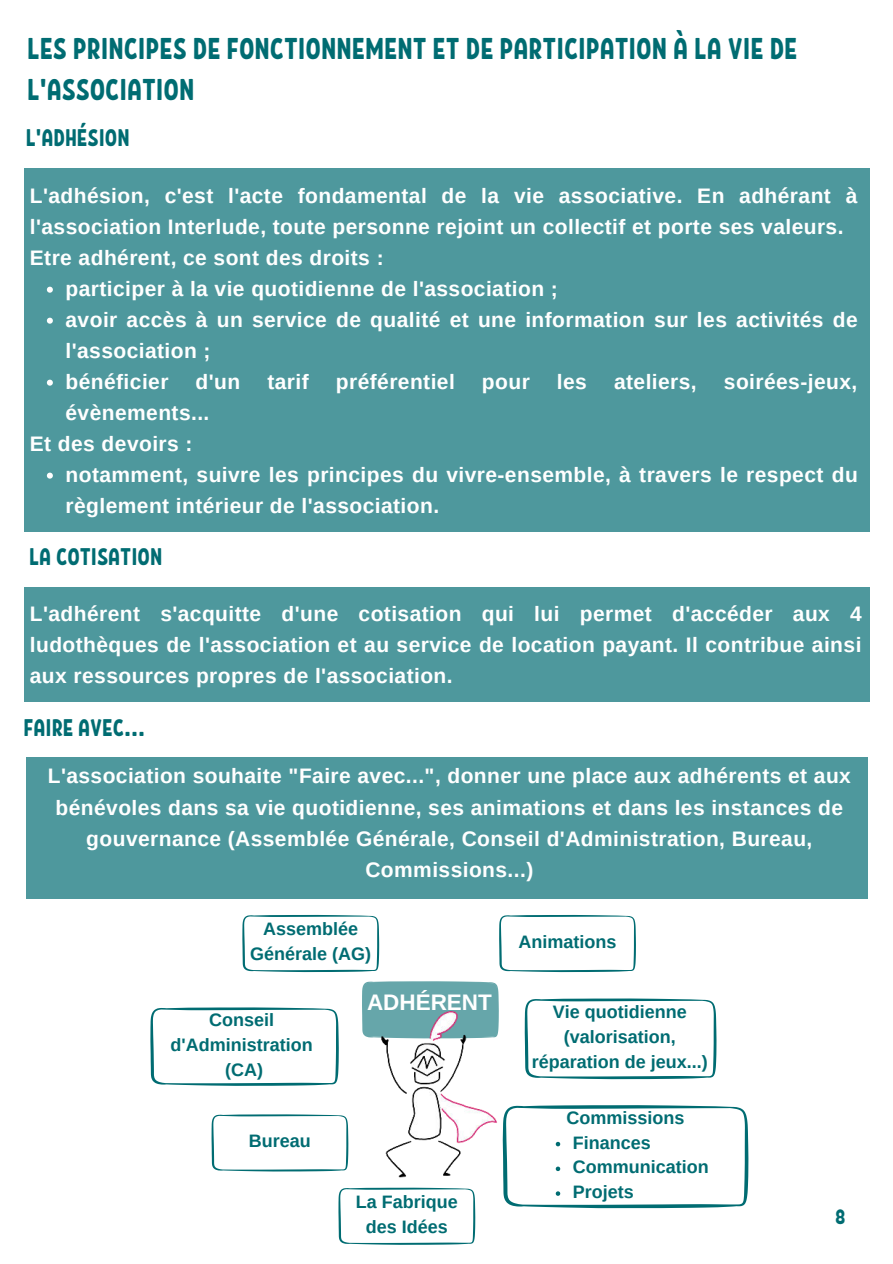
<style>
.page{position:relative;width:893px;height:1264px;background:#fff}
.page>*{position:absolute;margin:0;border:0;box-sizing:border-box;transform-origin:0 0}
.t1{font:30px/41.5px "RF Krabuler";color:#006c72}
.t2{font:24px "RF Krabuler";color:#006c72}
.t3{font:700 22.5px "Arimo";color:#fff}
.t4{font:700 21px/30.9px "Arimo";letter-spacing:.02em;color:#fff}
.t5{font:21px "RF Krabuler";color:#006c72}
.t6{font:700 18px/24.8px "Arimo";color:#006c72;text-align:center}
</style>
<div class="page">
<div style="left:27px;top:757px;width:840px;height:142px;background:#4e989d"></div>
<div style="left:24px;top:169px;width:845px;height:363px;background:#4e989d"></div>
<div style="left:24px;top:587px;width:845px;height:114px;background:#4e989d"></div>
<svg style="left:47px;top:287px;width:6px;height:6px"></svg>
<svg style="left:47px;top:318px;width:6px;height:6px"></svg>
<svg style="left:47px;top:379px;width:6px;height:6px"></svg>
<svg style="left:47px;top:472px;width:6px;height:6px"></svg>
<svg style="left:242px;top:914px;width:137px;height:58px"></svg>
<svg style="left:150px;top:1007px;width:189px;height:78px"></svg>
<svg style="left:338px;top:1188px;width:137px;height:56px"></svg>
<svg style="left:524px;top:998px;width:192px;height:81px"></svg>
<svg style="left:211px;top:1114px;width:137px;height:57px"></svg>
<svg style="left:499px;top:914px;width:137px;height:58px"></svg>
<svg style="left:514px;top:1105px;width:234px;height:103px"></svg>
<svg style="left:362px;top:981px;width:137px;height:22px;background:#6ca9ad"></svg>
<img style="left:348px;top:1003px;width:171px;height:203px">
<h1 class="t1" style="left:27px;top:27px;width:771px">LES PRINCIPES DE FONCTIONNEMENT ET DE PARTICIPATION À LA VIE DE<br>L'ASSOCIATION</h1>
<p class="t2" style="left:26px;top:123px;width:105px">L'ADHÉSION</p>
<p class="t4" style="left:30px;top:180px;width:828px">L'adhésion, c'est l'acte fondamental de la vie associative. En adhérant à l'association Interlude, toute personne rejoint un collectif et porte ses valeurs.<br>Etre adhérent, ce sont des droits :</p>
<p class="t4" style="left:66px;top:273px;width:793px">participer à la vie quotidienne de l'association ;<br>avoir accès à un service de qualité et une information sur les activités de l'association ;<br>bénéficier</p>
<p class="t4" style="left:196px;top:366px;width:46px">d'un</p>
<p class="t4" style="left:267px;top:366px;width:43px">tarif</p>
<p class="t4" style="left:336px;top:366px;width:120px">préférentiel</p>
<p class="t4" style="left:482px;top:366px;width:49px">pour</p>
<p class="t4" style="left:557px;top:366px;width:32px">les</p>
<p class="t4" style="left:614px;top:366px;width:84px">ateliers,</p>
<p class="t4" style="left:723px;top:366px;width:135px">soirées-jeux,</p>
<p class="t4" style="left:66px;top:397px;width:145px">évènements...</p>
<p class="t4" style="left:30px;top:428px;width:164px">Et des devoirs :</p>
<p class="t4" style="left:66px;top:459px;width:793px">notamment, suivre les principes du vivre-ensemble, à travers le respect du règlement intérieur de l'association.</p>
<p class="t2" style="left:29px;top:541px;width:134px">LA COTISATION</p>
<p class="t4" style="left:30px;top:598px;width:833px;text-align:justify">L'adhérent s'acquitte d'une cotisation qui lui permet d'accéder aux 4 ludothèques de l'association et au service de location payant. Il contribue ainsi aux ressources propres de l'association.</p>
<p class="t2" style="left:24px;top:713px;width:123px">FAIRE AVEC...</p>
<p class="t4" style="left:48px;top:760px;width:804px;line-height:31.5px;text-align:center">L'association souhaite "Faire avec...", donner une place aux adhérents et aux bénévoles dans sa vie quotidienne, ses animations et dans les instances de gouvernance (Assemblée Générale, Conseil d'Administration, Bureau, Commissions...)</p>
<p class="t6" style="left:250px;top:917px;width:122px">Assemblée<br>Générale (AG)</p>
<p class="t6" style="left:171px;top:1008px;width:144px">Conseil d'Administration (CA)</p>
<p class="t6" style="left:249px;top:1129px;width:63px">Bureau</p>
<p class="t3" style="left:367px;top:986px;width:126px">ADHÉRENT</p>
<p class="t6" style="left:356px;top:1190px;width:103px">La Fabrique des Idées</p>
<p class="t6" style="left:518px;top:929px;width:99px">Animations</p>
<p class="t6" style="left:531px;top:1000px;width:177px">Vie quotidienne (valorisation, réparation de jeux...)</p>
<p class="t6" style="left:566px;top:1105px;width:119px">Commissions</p>
<p class="t6" style="left:572px;top:1130px;width:137px;text-align:left">Finances<br>Communication<br>Projets</p>
<p class="t5" style="left:835px;top:1203px;width:12px">8</p>
</div>
